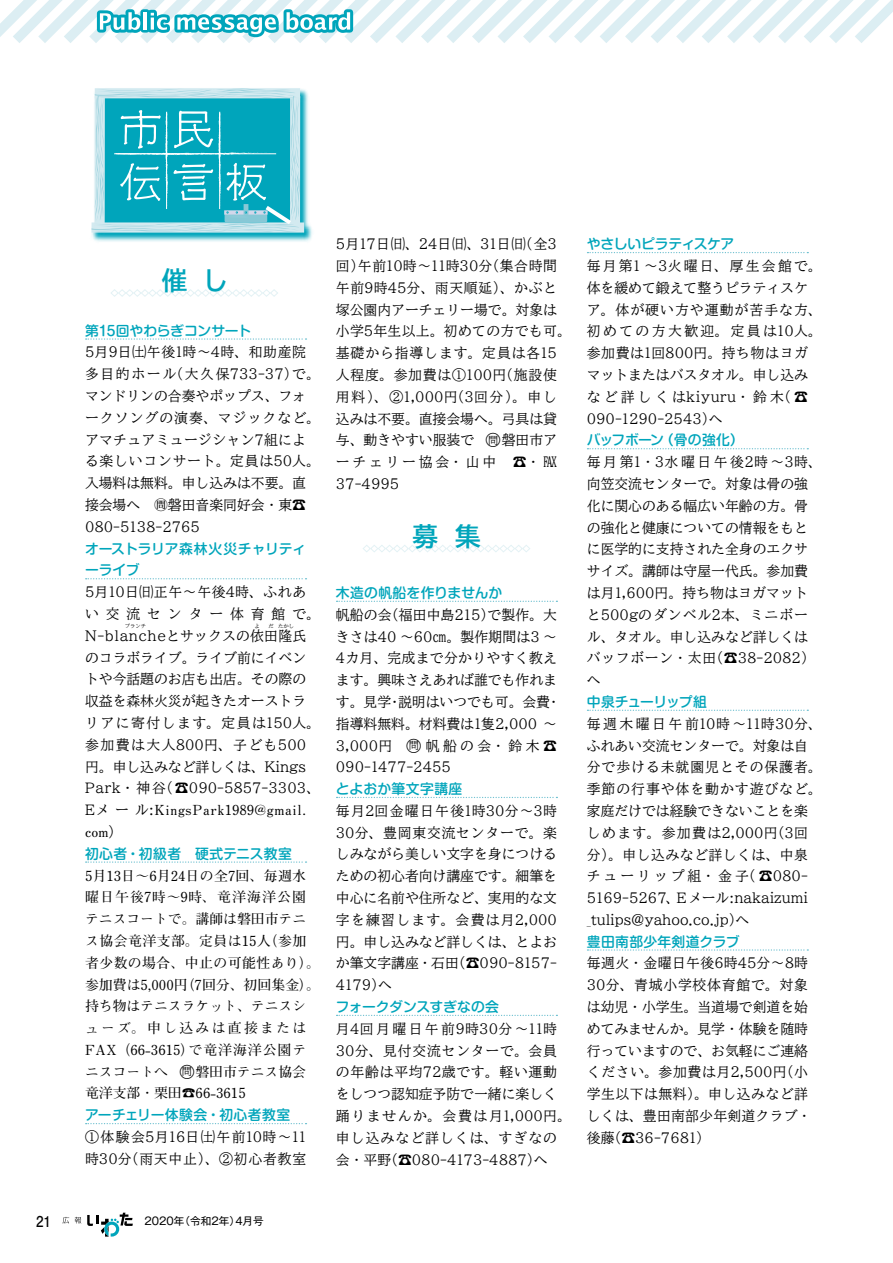
<style>
.page{position:relative;width:893px;height:1263px;background:#fff}
.page>*{position:absolute;margin:0;border:0;box-sizing:border-box;transform-origin:0 0}
.t1{font:25.5px "BIZ UDP Gothic Bold";color:#00a5bb}
.t2{font:700 14.85px "Futo Go B101 Pro";color:#000;scale:.9 1}
.t3{font:13.8px/21.8px "BIZ UD Mincho Medium";letter-spacing:.015em;color:#000}
.t4{font:700 13.8px/21.8px "Futo Min A101 Pro";letter-spacing:.005em;color:#000}
.t5{font:13.8px/21.8px "BIZ UD Mincho Medium";letter-spacing:.045em;color:#000}
.t6{font:13.8px/21.8px "BIZ UDP Mincho Medium";color:#000}
.t7{font:13.8px/21.8px "BIZ UD Mincho Medium";letter-spacing:.055em;color:#000}
.t8{font:13.8px/21.8px "BIZ UD Mincho Medium";letter-spacing:.07em;color:#000}
.t9{font:500 13.8px/21.8px "Shin M Go Pro";letter-spacing:-.005em;color:#00a5bb}
.t10{font:500 13.8px "Shin M Go Pro";letter-spacing:.025em;color:#00a5bb}
.t11{font:700 13.8px/21.8px "Futo Min A101 Pro";letter-spacing:.05em;color:#000}
.t12{font:500 13.8px "Shin M Go Pro";letter-spacing:-.045em;color:#00a5bb}
.t13{font:500 13.8px "Shin M Go Pro";letter-spacing:-.03em;color:#00a5bb}
.t14{font:500 13.8px "Shin M Go Pro";letter-spacing:.02em;color:#00a5bb}
.t15{font:500 13.8px "Shin M Go Pro";letter-spacing:.03em;color:#00a5bb}
.t16{font:10.65px "Gothic MB101 Pro";color:#000}
.t17{font:5.25px "BIZ UD Mincho Medium";color:#000}
.s1{font-family:"BIZ UDP Mincho Medium"}
.s2{font-family:"Futo Min A101 Pro";font-weight:700}
.s3{font-family:"BIZ UD Mincho Medium"}
.s4{font-family:"BIZ UDP Mincho Medium";font-weight:400}
.s5{font-family:"BIZ UD Mincho Medium";font-weight:400}
.s6{font-family:"BIZ UD Mincho Medium";font-weight:400;font-size:15.9px}
.s7{font-family:"BIZ UD Mincho Medium";font-weight:400;font-size:10.05px}
.s8{font-size:15.9px}
.s9{font-size:10.05px}
</style>
<div class="page">
<svg style="left:0;top:0;width:893px;height:43px"></svg>
<svg style="left:62px;top:1217px;width:7px;height:6px"></svg>
<svg style="left:75px;top:1217px;width:6px;height:6px"></svg>
<svg style="left:87px;top:1213px;width:46px;height:23px"></svg>
<img style="left:42px;top:39px;width:320px;height:203px">
<svg style="left:88px;top:88px;width:221px;height:145px;background:#4cbece"></svg>
<svg style="left:94px;top:3px;width:262px;height:40px"></svg>
<svg style="left:587px;top:252px;width:221px;height:1px"></svg>
<svg style="left:587px;top:448px;width:221px;height:1px"></svg>
<svg style="left:587px;top:710px;width:221px;height:1px"></svg>
<svg style="left:587px;top:949px;width:221px;height:2px"></svg>
<svg style="left:86px;top:338px;width:221px;height:2px"></svg>
<svg style="left:86px;top:578px;width:221px;height:1px"></svg>
<svg style="left:86px;top:861px;width:221px;height:2px"></svg>
<svg style="left:86px;top:1123px;width:221px;height:1px"></svg>
<svg style="left:337px;top:601px;width:220px;height:1px"></svg>
<svg style="left:337px;top:797px;width:220px;height:1px"></svg>
<svg style="left:337px;top:1015px;width:220px;height:1px"></svg>
<svg style="left:111px;top:289px;width:167px;height:8px"></svg>
<svg style="left:363px;top:545px;width:167px;height:7px"></svg>
<p class="t9" style="left:85px;top:318px;width:168px">第15回やわらぎコンサート</p>
<p class="t3" style="left:85px;top:341px;width:236px"><span class="s1">5</span>月<span class="s1">9</span>日㈯午後<span class="s1">1</span>時～<span class="s1">4</span>時、和助産院多目的ホール（大久保<span class="s1">733-37</span>）で。マンドリンの合奏やポップス、フォークソングの演奏、マジックなど。アマチュアミュージシャン<span class="s1">7</span>組による楽しいコンサート。定員は<span class="s1">50</span>人。入場料は無料。申し込みは不要。直接会場へ　<span class="s2">問</span>磐田音楽同好会・東☎</p>
<p class="t6" style="left:85px;top:516px;width:116px">080-5138-2765</p>
<p class="t9" style="left:85px;top:536px;width:223px">オーストラリア森林火災チャリティーライブ</p>
<p class="t5" style="left:85px;top:581px;width:236px"><span class="s1">5</span>月<span class="s1">10</span>日㈰正午～午後<span class="s1">4</span>時、ふれあい交流センター体育館で。<br><span class="s1">N-blanche</span>とサックスの依田隆氏</p>
<p class="t17" style="left:125px;top:623px;width:23px">ブランチ</p>
<p class="t17" style="left:255px;top:623px;width:7px">よ</p>
<p class="t17" style="left:269px;top:623px;width:7px">だ</p>
<p class="t17" style="left:278px;top:623px;width:17px">たかし</p>
<p class="t3" style="left:85px;top:646px;width:236px">のコラボライブ。ライブ前にイベントや今話題のお店も出店。その際の収益を森林火災が起きたオーストラリアに寄付します。定員は<span class="s1">150</span>人。参加費は大人<span class="s1">800</span>円、子ども<span class="s1">500</span>円。申し込みなど詳しくは、<span class="s1">Kings</span></p>
<p class="t6" style="left:85px;top:777px;width:236px">Park<span class="s3">・神谷（☎</span>090-5857-3303<span class="s3">、</span></p>
<p class="t11" style="left:85px;top:797px;width:223px"><span class="s4">E</span><span class="s5">メール</span><span class="s4">:</span>KingsPark1989@gmail. com<span class="s5">）</span></p>
<p class="t10" style="left:85px;top:842px;width:209px">初心者・初級者　硬式テニス教室</p>
<p class="t4" style="left:85px;top:863px;width:236px">5月13日～6月24日の全7回、毎週水曜日午後7時～9時、竜洋海洋公園テニスコートで。講師は磐田市テニス協会竜洋支部。定員は15人（参加者少数の場合、中止の可能性あり）。参加費は5,000円（7回分、初回集金）。持ち物はテニスラケット、テニスシューズ。申し込みは直接または<br>FAX（66-3615）で竜洋海洋公園テニスコートへ　<span class="s6">○</span><span class="s7">問</span>磐田市テニス協会竜洋支部・栗田☎66-3615</p>
<p class="t10" style="left:85px;top:1104px;width:207px">アーチェリー体験会・初心者教室</p>
<p class="t7" style="left:85px;top:1126px;width:223px">①体験会<span class="s1">5</span>月<span class="s1">16</span>日㈯午前<span class="s1">10</span>時～<span class="s1">11</span>時<span class="s1">30</span>分（雨天中止）、②初心者教室</p>
<p class="t2" style="left:36px;top:1209px;width:18px">21</p>
<p class="t16" style="left:145px;top:1212px;width:121px">2020年（令和2年）4月号</p>
<p class="t3" style="left:336px;top:233px;width:236px"><span class="s1">5</span>月<span class="s1">17</span>日㈰、<span class="s1">24</span>日㈰、<span class="s1">31</span>日㈰（全<span class="s1">3</span>回）午前<span class="s1">10</span>時～<span class="s1">11</span>時<span class="s1">30</span>分（集合時間午前<span class="s1">9</span>時<span class="s1">45</span>分、雨天順延）、かぶと塚公園内アーチェリー場で。対象は小学<span class="s1">5</span>年生以上。初めての方でも可。基礎から指導します。定員は各<span class="s1">15</span>人程度。参加費は①<span class="s1">100</span>円（施設使用料）、②<span class="s1">1,000</span>円（<span class="s1">3</span>回分）。申し込みは不要。直接会場へ。弓具は貸与、動きやすい服装で　<span class="s8">○</span><span class="s9">問</span>磐田市アーチェリー協会・山中　☎・℻</p>
<p class="t6" style="left:336px;top:473px;width:65px">37-4995</p>
<h1 class="t1" style="left:395px;top:523px;width:104px">　募　集　</h1>
<p class="t9" style="left:336px;top:580px;width:168px">木造の帆船を作りませんか</p>
<p class="t3" style="left:336px;top:604px;width:226px">帆船の会（福田中島<span class="s1">215</span>）で製作。大きさは<span class="s1">40</span> ～<span class="s1">60</span>㎝。製作期間は<span class="s1">3</span> ～<br><span class="s1">4</span>カ月、完成まで分かりやすく教えます。興味さえあれば誰でも作れます。見学・説明はいつでも可。会費・指導料無料。材料費は<span class="s1">1</span>隻<span class="s1">2,000</span> ～<br><span class="s1">3,000</span>円　<span class="s8">○</span><span class="s9">問</span> 帆船の会・鈴木 ☎</p>
<p class="t6" style="left:336px;top:756px;width:116px">090-1477-2455</p>
<p class="t15" style="left:336px;top:778px;width:128px">とよおか筆文字講座</p>
<p class="t3" style="left:336px;top:800px;width:223px;text-align:justify">毎月<span class="s1">2</span>回金曜日午後<span class="s1">1</span>時<span class="s1">30</span>分～<span class="s1">3</span>時<span class="s1">30</span>分、豊岡東交流センターで。楽しみながら美しい文字を身につけるための初心者向け講座です。細筆を中心に名前や住所など、実用的な文字を練習します。会費は月<span class="s1">2,000</span>円。申し込みなど詳しくは、とよおか筆文字講座・石田（☎<span class="s1">090-8157-</span></p>
<p class="t6" style="left:336px;top:974px;width:58px">4179<span class="s3">）へ</span></p>
<p class="t9" style="left:336px;top:994px;width:165px">フォークダンスすぎなの会</p>
<p class="t7" style="left:336px;top:1018px;width:236px">月<span class="s1">4</span>回月曜日午前<span class="s1">9</span>時<span class="s1">30</span>分～<span class="s1">11</span>時<br><span class="s1">30</span>分、見付交流センターで。会員の年齢は平均<span class="s1">72</span>歳です。軽い運動をしつつ認知症予防で一緒に楽しく踊りませんか。会費は月<span class="s1">1,000</span>円。申し込みなど詳しくは、すぎなの</p>
<p class="t6" style="left:336px;top:1148px;width:213px"><span class="s3">会・平野（☎</span>080-4173-4887<span class="s3">）へ</span></p>
<p class="t9" style="left:587px;top:231px;width:149px">やさしいピラティスケア</p>
<p class="t5" style="left:587px;top:255px;width:236px">毎月第<span class="s1">1</span> ～<span class="s1">3</span>火曜日、厚生会館で。体を緩めて鍛えて整うピラティスケア。体が硬い方や運動が苦手な方、初めての方大歓迎。定員は<span class="s1">10</span>人。参加費は<span class="s1">1</span>回<span class="s1">800</span>円。持ち物はヨガマットまたはバスタオル。申し込みなど詳しくは<span class="s1">kiyuru</span>・鈴木（☎</p>
<p class="t6" style="left:587px;top:407px;width:137px">090-1290-2543<span class="s3">）へ</span></p>
<p class="t13" style="left:587px;top:429px;width:159px">バッフボーン（骨の強化）</p>
<p class="t3" style="left:587px;top:451px;width:236px">毎月第<span class="s1">1</span>・<span class="s1">3</span>水曜日午後<span class="s1">2</span>時～<span class="s1">3</span>時、向笠交流センターで。対象は骨の強化に関心のある幅広い年齢の方。骨の強化と健康についての情報をもとに医学的に支持された全身のエクササイズ。講師は守屋一代氏。参加費は月<span class="s1">1,600</span>円。持ち物はヨガマットと<span class="s1">500g</span>のダンベル<span class="s1">2</span>本、ミニボール、タオル。申し込みなど詳しくはバッフボーン・太田（☎<span class="s1">38-2082</span>）へ</p>
<p class="t12" style="left:587px;top:690px;width:205px">中泉チューリップ組　　　　　　</p>
<p class="t8" style="left:587px;top:713px;width:236px">毎週木曜日午前<span class="s1">10</span>時～<span class="s1">11</span>時<span class="s1">30</span>分、ふれあい交流センターで。対象は自分で歩ける未就園児とその保護者。季節の行事や体を動かす遊びなど。家庭だけでは経験できないことを楽しめます。参加費は<span class="s1">2,000</span>円（<span class="s1">3</span>回分）。申し込みなど詳しくは、中泉チューリップ組・金子（☎<span class="s1">080-</span></p>
<p class="t6" style="left:587px;top:887px;width:223px">5169-5267<span class="s3">、Ｅメール</span>:nakaizumi _tulips@yahoo.co.jp)<span class="s3">へ</span></p>
<p class="t14" style="left:587px;top:930px;width:154px">豊田南部少年剣道クラブ</p>
<p class="t3" style="left:587px;top:952px;width:226px">毎週火・金曜日午後<span class="s1">6</span>時<span class="s1">45</span>分～<span class="s1">8</span>時<br><span class="s1">30</span>分、青城小学校体育館で。対象は幼児・小学生。当道場で剣道を始めてみませんか。見学・体験を随時行っていますので、お気軽にご連絡ください。参加費は月<span class="s1">2,500</span>円（小学生以下は無料）。申し込みなど詳しくは、豊田南部少年剣道クラブ・</p>
<p class="t6" style="left:587px;top:1127px;width:125px"><span class="s3">後藤（☎</span>36-7681<span class="s3">）</span></p>
</div>
